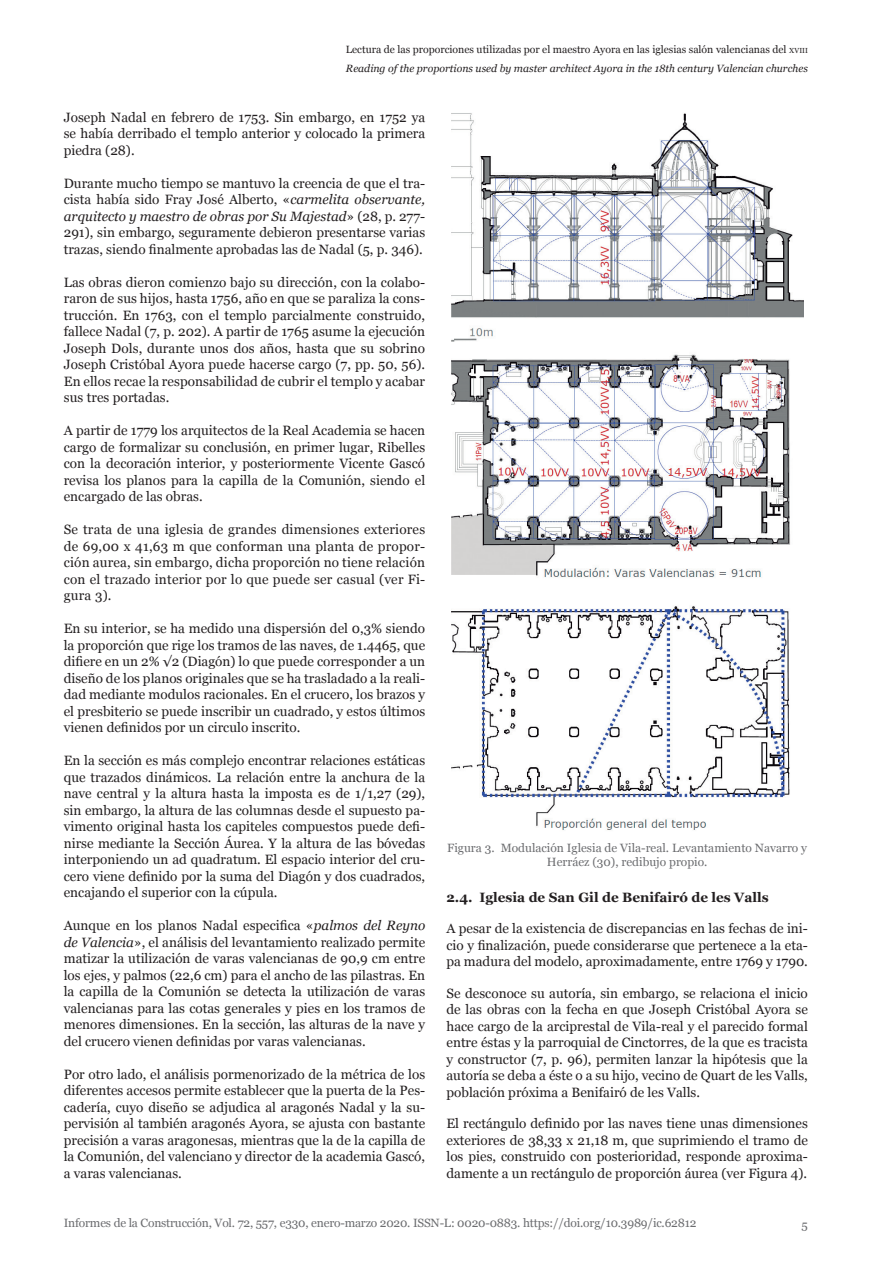
<style>
.page{position:relative;width:893px;height:1263px;background:#fff}
.page>*{position:absolute;margin:0;border:0;box-sizing:border-box;transform-origin:0 0}
.t1{font:13.5px/16.5px "Georgia";color:#231f20;text-align:justify}
.t2{font:700 13.5px "Georgia";color:#231f20}
.t3{font:12px/13.5px "Georgia";letter-spacing:-.015em;color:#6c6d70;text-align:center}
.t4{font:10.5px/19.6px "Georgia";color:#231f20}
.s1{font-size:7.35px}
.s2{font-style:italic}
</style>
<div class="page">
<img style="left:451px;top:113px;width:352px;height:717px">
<p class="t4" style="left:346px;top:39px;width:464px">Lectura de las proporciones utilizadas por el maestro Ayora en las iglesias salón valencianas del <span class="s1">xviii<br></span><span class="s2">Reading of the proportions used by master architect Ayora in the 18th century Valencian churches</span></p>
<p class="t1" style="left:64px;top:109px;width:363px">Joseph Nadal en febrero de 1753. Sin embargo, en 1752 ya se había derribado el templo anterior y colocado la primera piedra (28).</p>
<p class="t1" style="left:64px;top:175px;width:363px">Durante mucho tiempo se mantuvo la creencia de que el tra&shy;cista había sido Fray José Alberto, «<span class="s2">carmelita observante, arquitecto y maestro de obras por Su Majestad</span>» (28, p. 277- 291), sin embargo, seguramente debieron presentarse varias trazas, siendo finalmente aprobadas las de Nadal (5, p. 346).</p>
<p class="t1" style="left:64px;top:274px;width:363px">Las obras dieron comienzo bajo su dirección, con la colabo&shy;raron de sus hijos, hasta 1756, año en que se paraliza la cons&shy;trucción. En 1763, con el templo parcialmente construido, fallece Nadal (7, p. 202). A partir de 1765 asume la ejecución Joseph Dols, durante unos dos años, hasta que su sobrino Joseph Cristóbal Ayora puede hacerse cargo (7, pp. 50, 56).<br>En ellos recae la responsabilidad de cubrir el templo y acabar sus tres portadas.</p>
<p class="t1" style="left:64px;top:422px;width:363px">A partir de 1779 los arquitectos de la Real Academia se hacen cargo de formalizar su conclusión, en primer lugar, Ribelles con la decoración interior, y posteriormente Vicente Gascó revisa los planos para la capilla de la Comunión, siendo el encargado de las obras.</p>
<p class="t1" style="left:64px;top:521px;width:363px">Se trata de una iglesia de grandes dimensiones exteriores de 69,00 x 41,63 m que conforman una planta de propor&shy;ción aurea, sin embargo, dicha proporción no tiene relación con el trazado interior por lo que puede ser casual (ver Fi&shy;gura 3).</p>
<p class="t1" style="left:64px;top:620px;width:363px">En su interior, se ha medido una dispersión del 0,3% siendo la proporción que rige los tramos de las naves, de 1.4465, que difiere en un 2% √2 (Diagón) lo que puede corresponder a un diseño de los planos originales que se ha trasladado a la reali&shy;dad mediante modulos racionales. En el crucero, los brazos y el presbiterio se puede inscribir un cuadrado, y estos últimos vienen definidos por un circulo inscrito.</p>
<p class="t1" style="left:64px;top:752px;width:363px">En la sección es más complejo encontrar relaciones estáticas que trazados dinámicos. La relación entre la anchura de la nave central y la altura hasta la imposta es de 1/1,27 (29), sin embargo, la altura de las columnas desde el supuesto pa&shy;vimento original hasta los capiteles compuestos puede defi&shy;nirse mediante la Sección Áurea. Y la altura de las bóvedas interponiendo un ad quadratum. El espacio interior del cru&shy;cero viene definido por la suma del Diagón y dos cuadrados, encajando el superior con la cúpula.</p>
<p class="t1" style="left:64px;top:917px;width:363px">Aunque en los planos Nadal especifica «<span class="s2">palmos del Reyno de Valencia</span>», el análisis del levantamiento realizado permite matizar la utilización de varas valencianas de 90,9 cm entre los ejes, y palmos (22,6 cm) para el ancho de las pilastras. En la capilla de la Comunión se detecta la utilización de varas valencianas para las cotas generales y pies en los tramos de menores dimensiones. En la sección, las alturas de la nave y del crucero vienen definidas por varas valencianas.</p>
<p class="t1" style="left:64px;top:1065px;width:363px">Por otro lado, el análisis pormenorizado de la métrica de los diferentes accesos permite establecer que la puerta de la Pes&shy;cadería, cuyo diseño se adjudica al aragonés Nadal y la su&shy;pervisión al también aragonés Ayora, se ajusta con bastante precisión a varas aragonesas, mientras que la de la capilla de la Comunión, del valenciano y director de la academia Gascó, a varas valencianas.</p>
<p class="t3" style="left:447px;top:841px;width:361px">Figura 3. Modulación Iglesia de Vila-real. Levantamiento Navarro y<br>Herráez (30), redibujo propio.</p>
<p class="t2" style="left:446px;top:889px;width:324px">2.4. Iglesia de San Gil de Benifairó de les Valls</p>
<p class="t1" style="left:446px;top:920px;width:363px">A pesar de la existencia de discrepancias en las fechas de ini&shy;cio y finalización, puede considerarse que pertenece a la eta&shy;pa madura del modelo, aproximadamente, entre 1769 y 1790.</p>
<p class="t1" style="left:446px;top:985px;width:363px">Se desconoce su autoría, sin embargo, se relaciona el inicio de las obras con la fecha en que Joseph Cristóbal Ayora se hace cargo de la arciprestal de Vila-real y el parecido formal entre éstas y la parroquial de Cinctorres, de la que es tracista y constructor (7, p. 96), permiten lanzar la hipótesis que la autoría se deba a éste o a su hijo, vecino de Quart de les Valls, población próxima a Benifairó de les Valls.</p>
<p class="t1" style="left:446px;top:1115px;width:363px">El rectángulo definido por las naves tiene unas dimensiones exteriores de 38,33 x 21,18 m, que suprimiendo el tramo de los pies, construido con posterioridad, responde aproxima&shy;damente a un rectángulo de proporción áurea (ver Figura 4).</p>
<p class="t3" style="left:64px;top:1216px;width:634px">Informes de la Construcción, Vol. 72, 557, e330, enero-marzo 2020. ISSN-L: 0020-0883. https://doi.org/10.3989/ic.62812</p>
<p class="t3" style="left:802px;top:1218px;width:8px">5</p>
</div>
